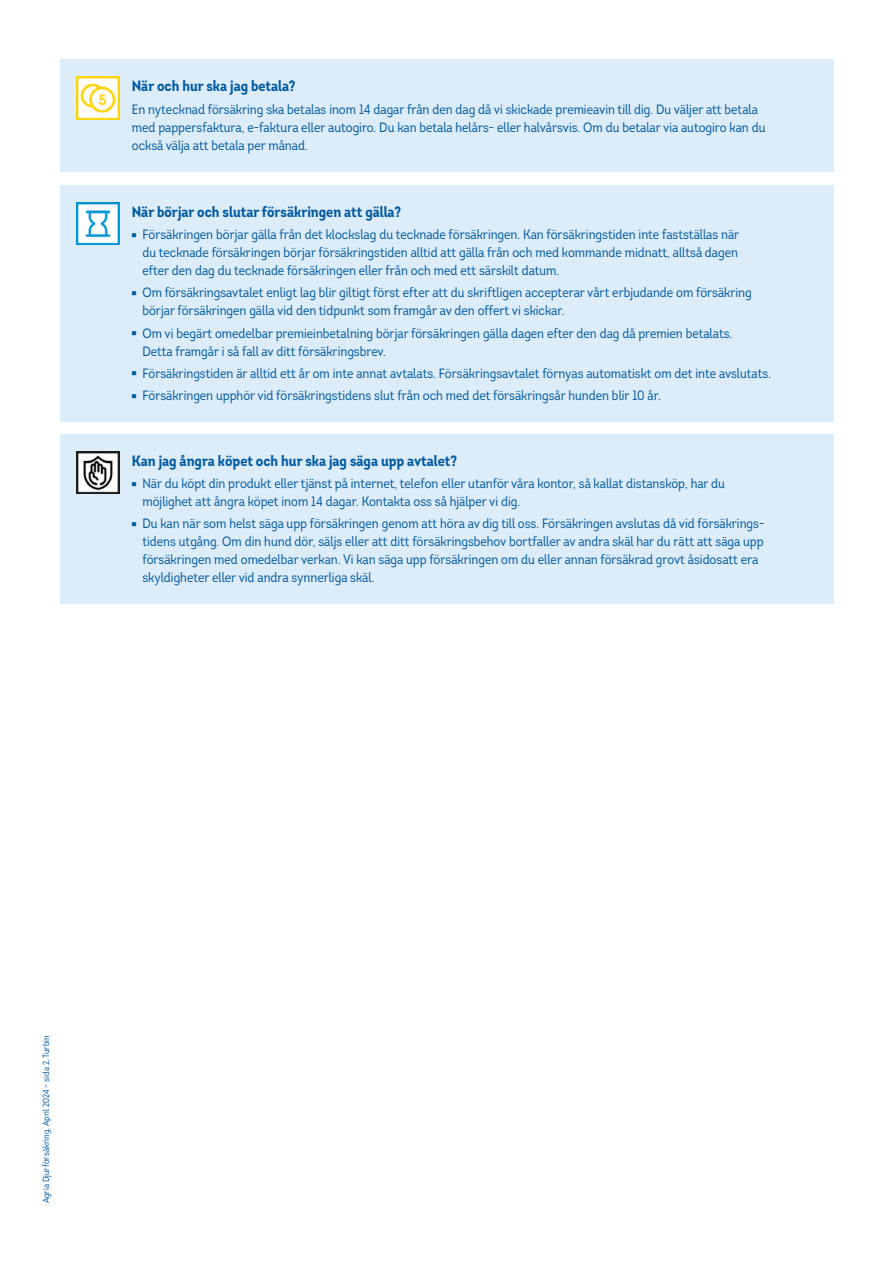
<style>
.page{position:relative;width:893px;height:1263px;background:#fff}
.page>*{position:absolute;margin:0;border:0;box-sizing:border-box;transform-origin:0 0}
.Rubrik_i_ruta{font:700 15px "Intro Cond UDP";color:#005aa0}
.Brödtext_i_ruta__ej_indrag{font:13.5px/18px "Intro Cond UDP";color:#005aa0}
.t1{font:9px "Intro Cond UDP";color:#005aa0}
.s1{font-family:"LF Rubrik 2"}
</style>
<div class="page">
<div style="left:60px;top:434px;width:773px;height:170px;background:#ddecf9"></div>
<img style="left:77px;top:451px;width:42px;height:43px">
<div style="left:60px;top:185px;width:773px;height:236px;background:#ddecf9"></div>
<img style="left:77px;top:202px;width:42px;height:42px">
<div style="left:60px;top:60px;width:773px;height:112px;background:#ddecf9"></div>
<img style="left:77px;top:77px;width:42px;height:42px">
<p class="Rubrik_i_ruta" style="left:132px;top:76px;width:165px">När och hur ska jag betala?</p>
<p class="Brödtext_i_ruta__ej_indrag" style="left:132px;top:100px;width:635px">En nytecknad försäkring ska betalas inom 14 dagar från den dag då vi skickade premieavin till dig. Du väljer att betala med pappersfaktura, e-faktura eller autogiro. Du kan betala helårs- eller halvårsvis. Om du betalar via autogiro kan du också välja att betala per månad.</p>
<p class="Rubrik_i_ruta" style="left:132px;top:202px;width:271px">När börjar och slutar försäkringen att gälla?</p>
<p class="Brödtext_i_ruta__ej_indrag" style="left:142px;top:225px;width:598px;text-align:justify;text-indent:-11px"><span class="s1">•</span> Försäkringen börjar gälla från det klockslag du tecknade försäkringen. Kan försäkringstiden inte fastställas när du tecknade försäkringen börjar försäkringstiden alltid att gälla från och med kommande midnatt, alltså dagen efter den dag du tecknade försäkringen eller från och med ett särskilt datum.</p>
<p class="Brödtext_i_ruta__ej_indrag" style="left:142px;top:283px;width:611px;text-indent:-11px"><span class="s1">•</span> Om försäkringsavtalet enligt lag blir giltigt först efter att du skriftligen accepterar vårt erbjudande om försäkring börjar försäkringen gälla vid den tidpunkt som framgår av den offert vi skickar.</p>
<p class="Brödtext_i_ruta__ej_indrag" style="left:142px;top:324px;width:591px;text-indent:-11px"><span class="s1">•</span> Om vi begärt omedelbar premieinbetalning börjar försäkringen gälla dagen efter den dag då premien betalats.<br>Detta framgår i så fall av ditt försäkringsbrev.</p>
<p class="Brödtext_i_ruta__ej_indrag" style="left:132px;top:364px;width:641px"><span class="s1">•</span> Försäkringstiden är alltid ett år om inte annat avtalats. Försäkringsavtalet förnyas automatiskt om det inte avslutats.</p>
<p class="Brödtext_i_ruta__ej_indrag" style="left:132px;top:386px;width:531px"><span class="s1">•</span> Försäkringen upphör vid försäkringstidens slut från och med det försäkringsår hunden blir 10 år.</p>
<p class="Rubrik_i_ruta" style="left:132px;top:451px;width:327px">Kan jag ångra köpet och hur ska jag säga upp avtalet?</p>
<p class="Brödtext_i_ruta__ej_indrag" style="left:142px;top:474px;width:584px;text-indent:-11px"><span class="s1">•</span> När du köpt din produkt eller tjänst på internet, telefon eller utanför våra kontor, så kallat distansköp, har du möjlighet att ångra köpet inom 14 dagar. Kontakta oss så hjälper vi dig.</p>
<p class="Brödtext_i_ruta__ej_indrag" style="left:142px;top:515px;width:623px;text-indent:-11px"><span class="s1">•</span> Du kan när som helst säga upp försäkringen genom att höra av dig till oss. Försäkringen avslutas då vid försäkrings&shy;tidens utgång. Om din hund dör, säljs eller att ditt försäkringsbehov bortfaller av andra skäl har du rätt att säga upp försäkringen med omedelbar verkan. Vi kan säga upp försäkringen om du eller annan försäkrad grovt åsidosatt era skyldigheter eller vid andra synnerliga skäl.</p>
<p class="t1" style="left:41px;top:1203px;width:169px;rotate:-90deg">Agria Djurförsäkring, April 2024 – sida 2, Turbin</p>
</div>
